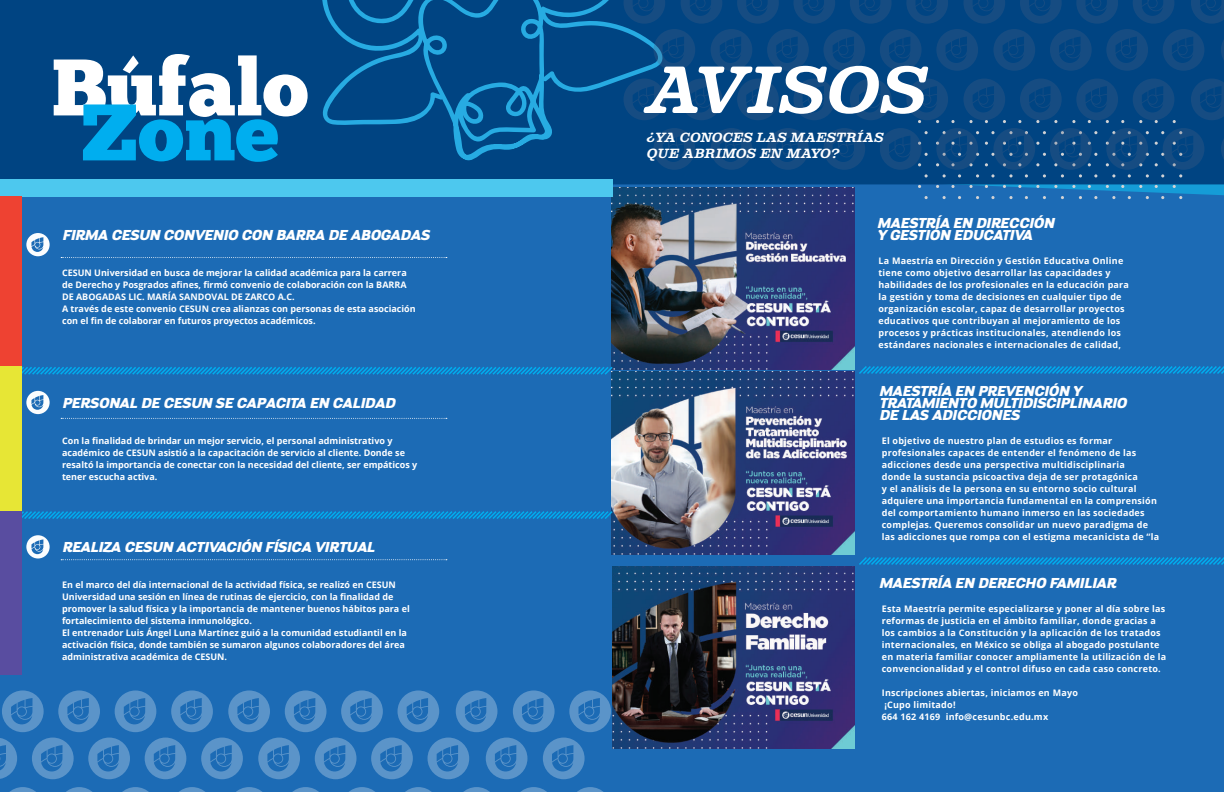
<style>
.page{position:relative;width:1224px;height:792px;background:#fff}
.page>*{position:absolute;margin:0;border:0;box-sizing:border-box;transform-origin:0 0}
.t1{font:80px "Chunk Five";color:#fff}
.t2{font:80px "Chunk Five";color:#00aeef}
.t3{font:italic 700 70px "Albiona Soft";color:#fff}
.t4{font:italic 800 14px/12px "Altair";color:#fff}
.t5{font:italic 700 14px/16px "Albiona Soft";color:#fff}
.t6{font:700 9px/12px "Open Sans";letter-spacing:.025em;color:#fff}
.t7{font:700 9px/12px "Open Sans";color:#fff}
</style>
<div class="page">
<div style="left:0;top:184px;width:1224px;height:608px;background:#1c6bb5"></div>
<svg style="left:857px;top:364px;width:367px;height:12px;background:#137ec6"></svg>
<svg style="left:857px;top:555px;width:367px;height:12px;background:#137ec6"></svg>
<div style="left:614px;top:71px;width:610px;height:113px;background:#004482"></div>
<img style="left:612px;top:566px;width:242px;height:182px">
<img style="left:611px;top:372px;width:243px;height:182px">
<img style="left:611px;top:188px;width:243px;height:182px">
<svg style="left:951px;top:185px;width:4px;height:3px"></svg>
<svg style="left:969px;top:185px;width:4px;height:3px"></svg>
<svg style="left:991px;top:196px;width:4px;height:3px"></svg>
<svg style="left:1009px;top:196px;width:4px;height:3px"></svg>
<div style="left:0;top:0;width:614px;height:187px;background:#004482"></div>
<svg style="left:61px;top:257px;width:386px;height:1px"></svg>
<svg style="left:61px;top:418px;width:386px;height:1px"></svg>
<svg style="left:61px;top:559px;width:386px;height:1px"></svg>
<svg style="left:21px;top:365px;width:593px;height:11px;background:#1280c7"></svg>
<svg style="left:21px;top:510px;width:593px;height:11px;background:#1280c7"></svg>
<svg style="left:26px;top:233px;width:24px;height:23px"></svg>
<svg style="left:26px;top:391px;width:24px;height:23px"></svg>
<svg style="left:26px;top:535px;width:24px;height:24px"></svg>
<div style="left:0;top:179px;width:613px;height:17px;background:#4dc8ee"></div>
<div style="left:0;top:196px;width:21px;height:171px;background:#ee4232"></div>
<div style="left:0;top:367px;width:21px;height:144px;background:#e7e635"></div>
<div style="left:0;top:511px;width:21px;height:164px;background:#594da0"></div>
<svg style="left:314px;top:0;width:349px;height:126px;background:#05518e"></svg>
<svg style="left:416px;top:0;width:138px;height:162px;background:#085996"></svg>
<svg style="left:624px;top:0;width:600px;height:71px;background:#084782"></svg>
<svg style="left:624px;top:79px;width:504px;height:99px;background:#094882"></svg>
<svg style="left:1128px;top:79px;width:96px;height:99px;background:#0a4883"></svg>
<svg style="left:2px;top:690px;width:42px;height:42px;background:#3f81c0"></svg>
<svg style="left:58px;top:690px;width:42px;height:42px;background:#3f81c0"></svg>
<svg style="left:115px;top:690px;width:41px;height:42px;background:#3f82c0"></svg>
<svg style="left:171px;top:690px;width:42px;height:42px;background:#3f81c0"></svg>
<svg style="left:228px;top:690px;width:42px;height:42px;background:#3f81c0"></svg>
<svg style="left:285px;top:690px;width:42px;height:42px;background:#3f81c0"></svg>
<svg style="left:341px;top:690px;width:42px;height:42px;background:#3f81c0"></svg>
<svg style="left:398px;top:690px;width:41px;height:42px;background:#3f82c0"></svg>
<svg style="left:456px;top:690px;width:41px;height:42px;background:#3f82c0"></svg>
<svg style="left:513px;top:690px;width:42px;height:42px;background:#3f81c0"></svg>
<svg style="left:569px;top:690px;width:42px;height:42px;background:#3f81c0"></svg>
<svg style="left:0;top:738px;width:17px;height:41px"></svg>
<svg style="left:32px;top:738px;width:42px;height:41px;background:#3f82c0"></svg>
<svg style="left:88px;top:738px;width:42px;height:41px;background:#3f82c0"></svg>
<svg style="left:145px;top:738px;width:41px;height:41px;background:#4082c0"></svg>
<svg style="left:201px;top:738px;width:42px;height:41px;background:#3f82c0"></svg>
<svg style="left:258px;top:738px;width:42px;height:41px;background:#3f82c0"></svg>
<svg style="left:315px;top:738px;width:42px;height:41px;background:#3f82c0"></svg>
<svg style="left:371px;top:738px;width:42px;height:41px;background:#3f82c0"></svg>
<svg style="left:428px;top:738px;width:41px;height:41px;background:#4082c0"></svg>
<svg style="left:486px;top:738px;width:41px;height:41px;background:#4082c0"></svg>
<svg style="left:543px;top:738px;width:42px;height:41px;background:#3f82c0"></svg>
<svg style="left:2px;top:787px;width:42px;height:5px"></svg>
<svg style="left:58px;top:787px;width:42px;height:5px"></svg>
<svg style="left:115px;top:787px;width:41px;height:5px"></svg>
<svg style="left:171px;top:787px;width:42px;height:5px"></svg>
<svg style="left:228px;top:787px;width:42px;height:5px"></svg>
<svg style="left:285px;top:787px;width:42px;height:5px"></svg>
<svg style="left:341px;top:787px;width:42px;height:5px"></svg>
<svg style="left:398px;top:787px;width:41px;height:5px"></svg>
<svg style="left:456px;top:787px;width:41px;height:5px"></svg>
<svg style="left:513px;top:787px;width:42px;height:5px"></svg>
<svg style="left:569px;top:787px;width:42px;height:5px"></svg>
<h1 class="t1" style="left:52px;top:40px;width:258px">Búfalo</h1>
<h1 class="t2" style="left:81px;top:85px;width:200px">Zone</h1>
<h3 class="t4" style="left:62px;top:229px;width:369px">FIRMA CESUN CONVENIO CON BARRA DE ABOGADAS</h3>
<p class="t7" style="left:62px;top:267px;width:355px">CESUN Universidad en busca de mejorar la calidad académica para la carrera de Derecho y Posgrados afines, firmó convenio de colaboración con la BARRA DE ABOGADAS LIC. MARÍA SANDOVAL DE ZARCO A.C.<br>A través de este convenio CESUN crea alianzas con personas de esta asociación con el fin de colaborar en futuros proyectos académicos.</p>
<h3 class="t4" style="left:62px;top:397px;width:334px">PERSONAL DE CESUN SE CAPACITA EN CALIDAD</h3>
<p class="t7" style="left:62px;top:434px;width:357px">Con la finalidad de brindar un mejor servicio, el personal administrativo y académico de CESUN asistió a la capacitación de servicio al cliente. Donde se resaltó la importancia de conectar con la necesidad del cliente, ser empáticos y tener escucha activa.</p>
<h3 class="t4" style="left:62px;top:541px;width:314px">REALIZA CESUN ACTIVACIÓN FÍSICA VIRTUAL</h3>
<p class="t7" style="left:62px;top:578px;width:349px">En el marco del día internacional de la actividad física, se realizó en CESUN Universidad una sesión en línea de rutinas de ejercicio, con la finalidad de promover la salud física y la importancia de mantener buenos hábitos para el fortalecimiento del sistema inmunológico.<br>El entrenador Luis Ángel Luna Martínez guió a la comunidad estudiantil en la activación física, donde también se sumaron algunos colaboradores del área administrativa académica de CESUN.</p>
<h2 class="t3" style="left:647px;top:50px;width:283px">AVISOS</h2>
<h3 class="t5" style="left:647px;top:129px;width:238px">¿YA CONOCES LAS MAESTRÍAS<br>QUE ABRIMOS EN MAYO?</h3>
<h3 class="t4" style="left:877px;top:217px;width:178px">MAESTRÍA EN DIRECCIÓN<br>Y GESTIÓN EDUCATIVA</h3>
<p class="t6" style="left:878px;top:255px;width:252px">La Maestría en Dirección y Gestión Educativa Online tiene como objetivo desarrollar las capacidades y habilidades de los profesionales en la educación para la gestión y toma de decisiones en cualquier tipo de organización escolar, capaz de desarrollar proyectos educativos que contribuyan al mejoramiento de los procesos y prácticas institucionales, atendiendo los estándares nacionales e internacionales de calidad,</p>
<h3 class="t4" style="left:879px;top:385px;width:249px">MAESTRÍA EN PREVENCIÓN Y<br>TRATAMIENTO MULTIDISCIPLINARIO<br>DE LAS ADICCIONES</h3>
<p class="t6" style="left:882px;top:434px;width:279px">El objetivo de nuestro plan de estudios es formar profesionales capaces de entender el fenómeno de las adicciones desde una perspectiva multidisciplinaria<br>donde la sustancia psicoactiva deja de ser protagónica<br>y el análisis de la persona en su entorno socio cultural adquiere una importancia fundamental en la comprensión del comportamiento humano inmerso en las sociedades complejas. Queremos consolidar un nuevo paradigma de las adicciones que rompa con el estigma mecanicista de “la</p>
<h3 class="t4" style="left:879px;top:577px;width:238px">MAESTRÍA EN DERECHO FAMILIAR</h3>
<p class="t6" style="left:882px;top:602px;width:286px">Esta Maestría permite especializarse y poner al día sobre las reformas de justicia en el ámbito familiar, donde gracias a los cambios a la Constitución y la aplicación de los tratados internacionales, en México se obliga al abogado postulante en materia familiar conocer ampliamente la utilización de la convencionalidad y el control difuso en cada caso concreto.</p>
<p class="t6" style="left:882px;top:686px;width:198px">Inscripciones abiertas, iniciamos en Mayo ¡Cupo limitado!<br>664 162 4169 info@cesunbc.edu.mx</p>
</div>
